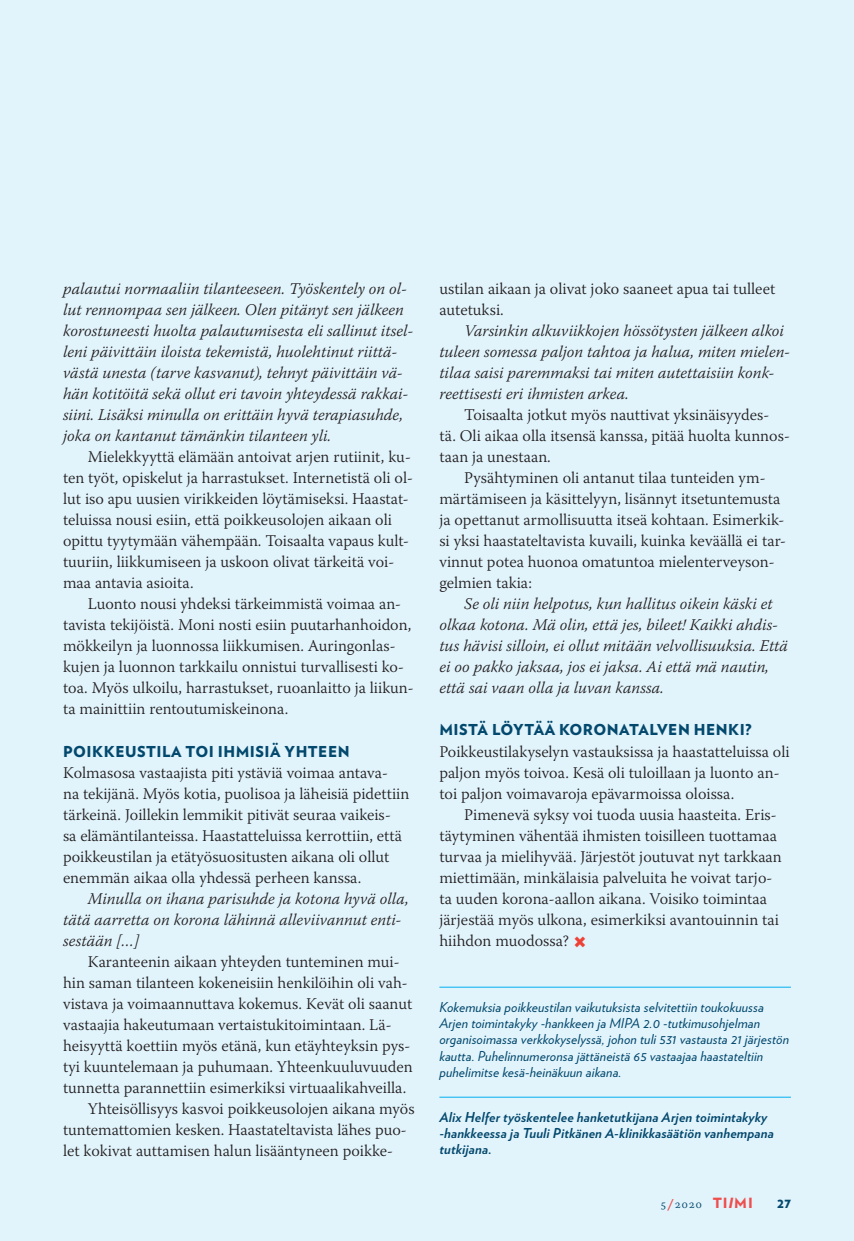
<style>
.page{position:relative;width:854px;height:1241px;background:#fff}
.page>*{position:absolute;margin:0;border:0;box-sizing:border-box;transform-origin:0 0}
.Leipis_sisennetty{font:300 16.28px/21px "Warnock Pro";color:#231f20}
.Leipis_sisennetty-2{font:italic 300 16.28px/21px "Warnock Pro";color:#231f20}
.väliotsikko_leipik{font:900 15.05px "Verlag";letter-spacing:.03em;color:#03486d}
.t1{font:900 14px "Verlag";color:#03486d}
.Asiantuntijakirjoi{font:italic 13.65px/16.1px "Verlag";letter-spacing:.01em;color:#03486d}
.Asiantuntijakirjoi-2{font:italic 700 13.65px/16.1px "Verlag";letter-spacing:.01em;color:#03486d}
.t2{font:300 12.25px "Warnock Pro";color:#03486d}
.s1{font-family:"Verlag";font-weight:900;font-size:31.5px;color:#ee4237}
.s2{font-family:"Verlag";font-weight:700;font-style:italic;color:#ef4e4d}
.s3{font-family:"Verlag";font-weight:900;font-size:14px;color:#ef4e4d}
.s4{font-family:"Verlag";font-weight:900;font-style:italic;font-size:14px;color:#ef4e4d}
</style>
<div class="page">
<div style="left:0;top:0;width:853px;height:1240px;background:#e1f4fc"></div>
<hr style="left:439px;top:986px;width:351px;height:1px;background:#00aeef">
<hr style="left:439px;top:1096px;width:351px;height:1px;background:#00aeef">
<p class="Leipis_sisennetty-2" style="left:63px;top:278px;width:352px">palautui normaaliin tilanteeseen. Työskentely on ol&shy;lut rennompaa sen jälkeen. Olen pitänyt sen jälkeen korostuneesti huolta palautumisesta eli sallinut itsel&shy;leni päivittäin iloista tekemistä, huolehtinut riittä&shy;västä unesta (tarve kasvanut), tehnyt päivittäin vä&shy;hän kotitöitä sekä ollut eri tavoin yhteydessä rakkai&shy;siini. Lisäksi minulla on erittäin hyvä terapiasuhde, joka on kantanut tämänkin tilanteen yli.</p>
<p class="Leipis_sisennetty" style="left:63px;top:446px;width:351px;text-indent:25px">Mielekkyyttä elämään antoivat arjen rutiinit, ku&shy;ten työt, opiskelut ja harrastukset. Internetistä oli ol&shy;lut iso apu uusien virikkeiden löytämiseksi. Haastat&shy;teluissa nousi esiin, että poikkeusolojen aikaan oli opittu tyytymään vähempään. Toisaalta vapaus kult&shy;tuuriin, liikkumiseen ja uskoon olivat tärkeitä voi&shy;maa antavia asioita.</p>
<p class="Leipis_sisennetty" style="left:63px;top:593px;width:352px;text-indent:25px">Luonto nousi yhdeksi tärkeimmistä voimaa an&shy;tavista tekijöistä. Moni nosti esiin puutarhanhoidon, mökkeilyn ja luonnossa liikkumisen. Auringonlas&shy;kujen ja luonnon tarkkailu onnistui turvallisesti ko&shy;toa. Myös ulkoilu, harrastukset, ruoanlaitto ja liikun&shy;ta mainittiin rentoutumiskeinona.</p>
<p class="väliotsikko_leipik" style="left:63px;top:738px;width:288px">POIKKEUSTILA TOI IHMISIÄ YHTEEN</p>
<p class="Leipis_sisennetty" style="left:63px;top:761px;width:348px">Kolmasosa vastaajista piti ystäviä voimaa antava-<br>na tekijänä. Myös kotia, puolisoa ja läheisiä pidettiin tärkeinä. Joillekin lemmikit pitivät seuraa vaikeis-<br>sa elämäntilanteissa. Haastatteluissa kerrottiin, että poikkeustilan ja etätyösuositusten aikana oli ollut enemmän aikaa olla yhdessä perheen kanssa.</p>
<p class="Leipis_sisennetty-2" style="left:63px;top:887px;width:347px;text-indent:25px">Minulla on ihana parisuhde ja kotona hyvä olla, tätä aarretta on korona lähinnä alleviivannut enti&shy;sestään […]</p>
<p class="Leipis_sisennetty" style="left:63px;top:950px;width:351px;text-indent:25px">Karanteenin aikaan yhteyden tunteminen mui&shy;hin saman tilanteen kokeneisiin henkilöihin oli vah&shy;vistava ja voimaannuttava kokemus. Kevät oli saanut vastaajia hakeutumaan vertaistukitoimintaan. Lä&shy;heisyyttä koettiin myös etänä, kun etäyhteyksin pys&shy;tyi kuuntelemaan ja puhumaan. Yhteenkuuluvuuden tunnetta parannettiin esimerkiksi virtuaalikahveilla.</p>
<p class="Leipis_sisennetty" style="left:63px;top:1097px;width:353px;text-indent:25px">Yhteisöllisyys kasvoi poikkeusolojen aikana myös tuntemattomien kesken. Haastateltavista lähes puo&shy;let kokivat auttamisen halun lisääntyneen poikke-</p>
<p class="Leipis_sisennetty" style="left:439px;top:278px;width:337px">ustilan aikaan ja olivat joko saaneet apua tai tulleet autetuksi.</p>
<p class="Leipis_sisennetty-2" style="left:439px;top:320px;width:352px;text-indent:25px">Varsinkin alkuviikkojen hössötysten jälkeen alkoi tuleen somessa paljon tahtoa ja halua, miten mielen&shy;tilaa saisi paremmaksi tai miten autettaisiin konk&shy;reettisesti eri ihmisten arkea.</p>
<p class="Leipis_sisennetty" style="left:439px;top:404px;width:352px;text-indent:25px">Toisaalta jotkut myös nauttivat yksinäisyydes&shy;tä. Oli aikaa olla itsensä kanssa, pitää huolta kunnos&shy;taan ja unestaan.</p>
<p class="Leipis_sisennetty" style="left:439px;top:467px;width:348px;text-indent:25px">Pysähtyminen oli antanut tilaa tunteiden ym&shy;märtämiseen ja käsittelyyn, lisännyt itsetuntemusta ja opettanut armollisuutta itseä kohtaan. Esimerkik&shy;si yksi haastateltavista kuvaili, kuinka keväällä ei tar&shy;vinnut potea huonoa omatuntoa mielenterveyson&shy;gelmien takia:</p>
<p class="Leipis_sisennetty-2" style="left:439px;top:593px;width:350px;text-indent:25px">Se oli niin helpotus, kun hallitus oikein käski et olkaa kotona. Mä olin, että jes, bileet! Kaikki ahdis&shy;tus hävisi silloin, ei ollut mitään velvollisuuksia. Että ei oo pakko jaksaa, jos ei jaksa. Ai että mä nautin, että sai vaan olla ja luvan kanssa.</p>
<p class="väliotsikko_leipik" style="left:439px;top:717px;width:313px">MISTÄ LÖYTÄÄ KORONATALVEN HENKI?</p>
<p class="Leipis_sisennetty" style="left:439px;top:740px;width:351px">Poikkeustilakyselyn vastauksissa ja haastatteluissa oli paljon myös toivoa. Kesä oli tuloillaan ja luonto an&shy;toi paljon voimavaroja epävarmoissa oloissa.</p>
<p class="Leipis_sisennetty" style="left:439px;top:803px;width:344px;text-indent:25px">Pimenevä syksy voi tuoda uusia haasteita. Eris&shy;täytyminen vähentää ihmisten toisilleen tuottamaa turvaa ja mielihyvää. Järjestöt joutuvat nyt tarkkaan miettimään, minkälaisia palveluita he voivat tarjo&shy;ta uuden korona-aallon aikana. Voisiko toimintaa järjestää myös ulkona, esimerkiksi avantouinnin tai hiihdon muodossa? <span class="s1">×</span></p>
<p class="Asiantuntijakirjoi" style="left:439px;top:998px;width:351px">Kokemuksia poikkeustilan vaikutuksista selvitettiin toukokuussa Arjen toimintakyky -hankkeen ja MIPA 2.0 -tutkimusohjelman organisoimassa verkkokyselyssä, johon tuli 531 vastausta 21 järjestön kautta. Puhelinnumeronsa jättäneistä 65 vastaajaa haastateltiin puhelimitse kesä-heinäkuun aikana.</p>
<p class="Asiantuntijakirjoi-2" style="left:439px;top:1108px;width:336px">Alix Helfer työskentelee hanketutkijana Arjen toimintakyky -hankkeessa ja Tuuli Pitkänen A-klinikkasäätiön vanhempana tutkijana.</p>
<p class="t2" style="left:660px;top:1195px;width:94px">5<span class="s2">/</span>2020 <span class="s3">TI</span><span class="s4">I</span><span class="s3">MI</span></p>
<p class="t1" style="left:776px;top:1190px;width:15px">27</p>
</div>
